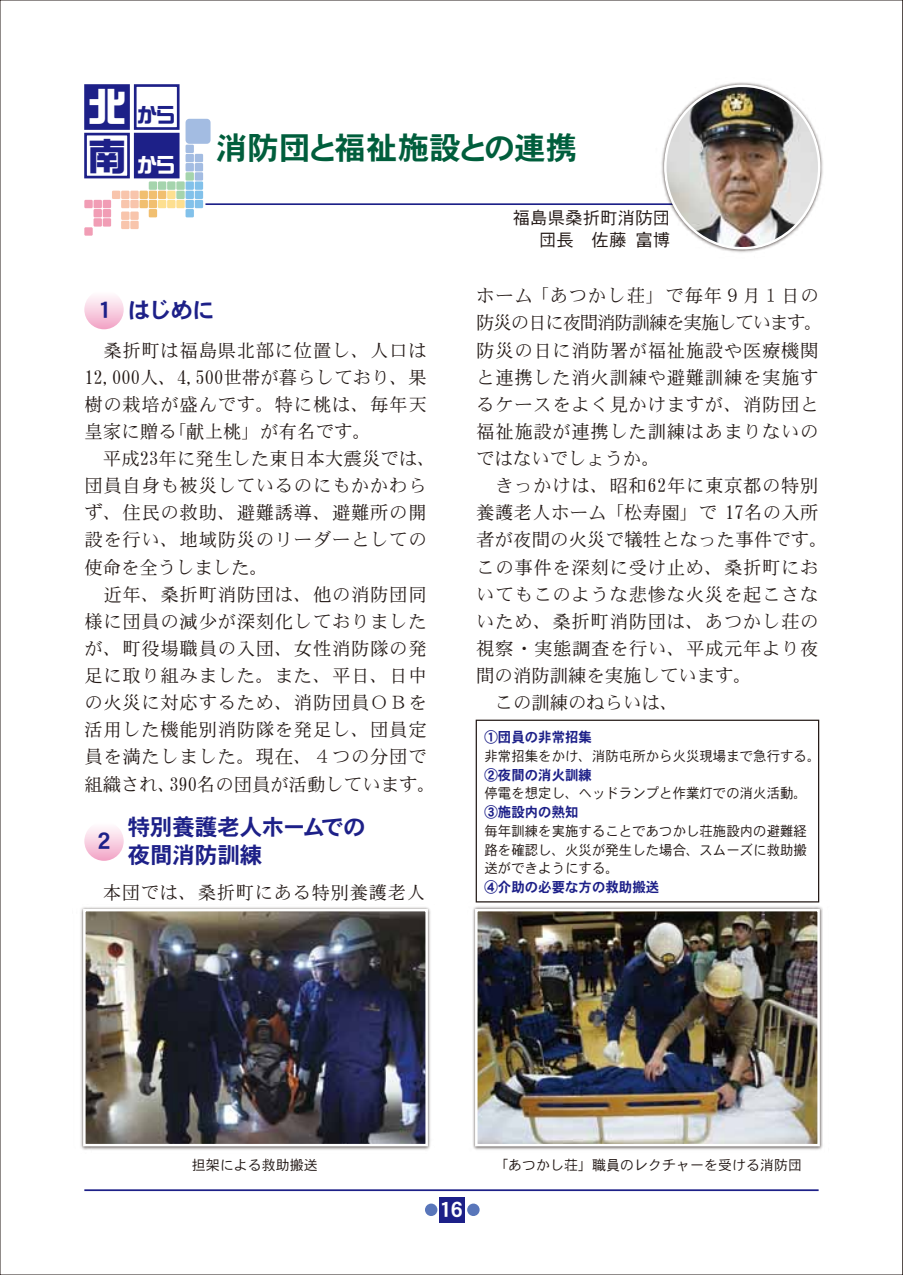
<style>
.page{position:relative;width:903px;height:1275px;background:#fff}
.page>*{position:absolute;margin:0;border:0;box-sizing:border-box;transform-origin:0 0}
.t1{font:38.5px "DF So Gei W9 WING RKSJ H";color:#fff}
.t2{font:38.5px "DF So Gei W9 WING RKSJ H";color:#1d2088}
.t3{font:31.5px "DFHS Gothic W7 WING RKSJ H";color:#005e3c}
.t4{font:22.75px/28px "DFHS Gothic W7 WIN RKSJ H";letter-spacing:-.025em;color:#1d2088}
.t5{font:22.75px "DFHS Gothic W7 WING RKSJ H";color:#1d2088}
.t6{font:21px "DFHS Gothic W7 WING RKSJ H";color:#fff}
.t7{font:20.12px "DF So Gei W9 WING RKSJ H";color:#1d2088}
.t8{font:20.12px "DF So Gei W9 WING RKSJ H";color:#fff}
.t9{font:18.38px/27.1px "DFHS Mincho W3 WIN RKSJ H";letter-spacing:.035em;color:#221815}
.t10{font:17.5px/22.8px "DFHS Gothic W3 WIN RKSJ H";color:#221815;text-align:right}
.t11{font:14px/18.7px "DFHS Gothic W3 WIN RKSJ H";color:#221815;text-align:justify;scale:.96 1}
.t12{font:14px "DFHS Gothic W7 WIN RKSJ H";color:#1d2088;scale:.96 1}
.t13{font:14px "DFHS Gothic W3 WIN RKSJ H";color:#221815}
.s1{font-family:"DFHS Gothic W7 WING RKSJ H"}
</style>
<div class="page">
<div style="left:440px;top:1197px;width:25px;height:25px;background:#1d2088"></div>
<div style="left:467px;top:1203px;width:13px;height:13px;background:#5976ba;border-radius:50%"></div>
<div style="left:425px;top:1203px;width:12px;height:13px;background:#5976ba;border-radius:50%"></div>
<hr style="left:84px;top:1189px;width:734px;height:2px;background:#1d2088">
<div style="left:186px;top:145px;width:8px;height:8px;background:#a3bce2"></div>
<div style="left:186px;top:119px;width:25px;height:25px;background:#a3bce2;border-radius:4px"></div>
<div style="left:186px;top:154px;width:8px;height:8px;background:#a3bce2"></div>
<div style="left:195px;top:154px;width:8px;height:8px;background:#a3bce2"></div>
<div style="left:186px;top:163px;width:8px;height:8px;background:#a3bce2"></div>
<div style="left:195px;top:163px;width:8px;height:8px;background:#a3bce2"></div>
<div style="left:195px;top:172px;width:8px;height:9px;background:#a3bce2"></div>
<div style="left:176px;top:200px;width:9px;height:8px;background:#fddf90"></div>
<div style="left:167px;top:191px;width:8px;height:8px;background:#fddf90"></div>
<div style="left:167px;top:200px;width:8px;height:8px;background:#fddf90"></div>
<div style="left:158px;top:200px;width:8px;height:8px;background:#fddf90"></div>
<div style="left:186px;top:172px;width:8px;height:9px;background:#a5d4ad"></div>
<div style="left:176px;top:181px;width:9px;height:9px;background:#a5d4ad"></div>
<div style="left:176px;top:191px;width:9px;height:8px;background:#a5d4ad"></div>
<div style="left:167px;top:181px;width:8px;height:9px;background:#a5d4ad"></div>
<div style="left:158px;top:181px;width:8px;height:9px;background:#a5d4ad"></div>
<div style="left:149px;top:181px;width:8px;height:9px;background:#a5d4ad"></div>
<div style="left:130px;top:191px;width:9px;height:8px;background:#f8c5ac"></div>
<div style="left:130px;top:200px;width:9px;height:8px;background:#f8c5ac"></div>
<div style="left:130px;top:212px;width:9px;height:8px;background:#f8c5ac"></div>
<div style="left:121px;top:212px;width:8px;height:8px;background:#f8c5ac"></div>
<div style="left:130px;top:221px;width:9px;height:8px;background:#f8c5ac"></div>
<div style="left:121px;top:221px;width:8px;height:8px;background:#f8c5ac"></div>
<div style="left:121px;top:191px;width:8px;height:8px;background:#f8c5ac"></div>
<div style="left:112px;top:191px;width:8px;height:8px;background:#f8c5ac"></div>
<div style="left:121px;top:200px;width:8px;height:8px;background:#f8c5ac"></div>
<div style="left:103px;top:200px;width:8px;height:8px;background:#f19db5"></div>
<div style="left:103px;top:209px;width:8px;height:8px;background:#f19db5"></div>
<div style="left:94px;top:200px;width:8px;height:8px;background:#f19db5"></div>
<div style="left:84px;top:200px;width:9px;height:8px;background:#f19db5"></div>
<div style="left:84px;top:227px;width:9px;height:9px;background:#f19db5"></div>
<div style="left:94px;top:209px;width:8px;height:8px;background:#f19db5"></div>
<div style="left:103px;top:218px;width:8px;height:9px;background:#f19db5"></div>
<div style="left:94px;top:218px;width:8px;height:9px;background:#f19db5"></div>
<div style="left:158px;top:191px;width:8px;height:8px;background:#f1bf70"></div>
<div style="left:149px;top:191px;width:8px;height:8px;background:#f1bf70"></div>
<div style="left:149px;top:200px;width:8px;height:8px;background:#f1bf70"></div>
<div style="left:140px;top:191px;width:8px;height:8px;background:#f1bf70"></div>
<div style="left:140px;top:200px;width:8px;height:8px;background:#f1bf70"></div>
<div style="left:149px;top:209px;width:8px;height:8px;background:#f1bf70"></div>
<div style="left:186px;top:181px;width:8px;height:9px;background:#82c1ea"></div>
<div style="left:186px;top:191px;width:8px;height:8px;background:#82c1ea"></div>
<div style="left:195px;top:181px;width:8px;height:9px;background:#82c1ea"></div>
<div style="left:186px;top:200px;width:8px;height:8px;background:#82c1ea"></div>
<div style="left:195px;top:191px;width:8px;height:8px;background:#82c1ea"></div>
<div style="left:186px;top:209px;width:8px;height:8px;background:#82c1ea"></div>
<div style="left:195px;top:200px;width:8px;height:8px;background:#82c1ea"></div>
<div style="left:84px;top:84px;width:46px;height:46px;background:#1d2088;border:3px solid #1d2088"></div>
<div style="left:134px;top:84px;width:46px;height:46px;background:#fff;border:3px solid #1d2088"></div>
<div style="left:84px;top:133px;width:46px;height:45px;background:#fff;border:3px solid #1d2088"></div>
<div style="left:134px;top:133px;width:46px;height:45px;background:#1d2088"></div>
<hr style="left:205px;top:203px;width:563px;height:2px;background:#1d2088">
<img style="left:645px;top:82px;width:178px;height:171px">
<img style="left:665px;top:86px;width:154px;height:162px">
<div style="left:476px;top:720px;width:343px;height:182px;border:1px solid #221815"></div>
<div style="left:84px;top:290px;width:40px;height:39px;background:linear-gradient(to bottom,#fff,#f2a6c7);border-radius:20px"></div>
<svg style="left:84px;top:821px;width:40px;height:40px"></svg>
<img style="left:80px;top:907px;width:351px;height:243px">
<img style="left:86px;top:912px;width:339px;height:231px">
<div style="left:83px;top:909px;width:345px;height:237px;border:2px solid #fff"></div>
<img style="left:473px;top:901px;width:350px;height:249px">
<img style="left:478px;top:912px;width:339px;height:231px">
<div style="left:475px;top:909px;width:345px;height:237px;border:2px solid #fff"></div>
<svg style="left:902px;top:0;width:1px;height:1275px"></svg>
<h1 class="t1" style="left:88px;top:87px;width:40px">北</h1>
<h1 class="t2" style="left:88px;top:137px;width:40px">南</h1>
<p class="t7" style="left:138px;top:105px;width:38px">から</p>
<p class="t8" style="left:138px;top:154px;width:38px">から</p>
<h2 class="t3" style="left:216px;top:132px;width:363px">消防団と福祉施設との連携</h2>
<p class="t10" style="left:513px;top:206px;width:159px">福島県桑折町消防団団長　佐藤 富博</p>
<p class="t4" style="left:98px;top:296px;width:118px"><span class="s1">1</span> はじめに</p>
<p class="t9" style="left:84px;top:337px;width:353px">　桑折町は福島県北部に位置し、人口は<br>12,000人、4,500世帯が暮らしており、果樹の栽培が盛んです。特に桃は、毎年天皇家に贈る「献上桃」が有名です。　　　　平成23年に発生した東日本大震災では、団員自身も被災しているのにもかかわらず、住民の救助、避難誘導、避難所の開設を行い、地域防災のリーダーとしての使命を全うしました。<br>　近年、桑折町消防団は、他の消防団同様に団員の減少が深刻化しておりましたが、町役場職員の入団、女性消防隊の発足に取り組みました。また、平日、日中の火災に対応するため、消防団員ＯＢを活用した機能別消防隊を発足し、団員定員を満たしました。現在、４つの分団で組織され、390名の団員が活動しています。</p>
<p class="t5" style="left:98px;top:830px;width:14px">2</p>
<p class="t4" style="left:128px;top:814px;width:239px">特別養護老人ホームでの夜間消防訓練</p>
<p class="t9" style="left:103px;top:879px;width:324px">本団では、桑折町にある特別養護老人</p>
<p class="t9" style="left:476px;top:283px;width:353px">ホーム「あつかし荘」で毎年９月１日の防災の日に夜間消防訓練を実施しています。防災の日に消防署が福祉施設や医療機関と連携した消火訓練や避難訓練を実施するケースをよく見かけますが、消防団と福祉施設が連携した訓練はあまりないのではないでしょうか。<br>　きっかけは、昭和62年に東京都の特別養護老人ホーム「松寿園」で 17名の入所者が夜間の火災で犠牲となった事件です。この事件を深刻に受け止め、桑折町においてもこのような悲惨な火災を起こさないため、桑折町消防団は、あつかし荘の視察・実態調査を行い、平成元年より夜間の消防訓練を実施しています。<br>　この訓練のねらいは、</p>
<p class="t12" style="left:484px;top:730px;width:114px">①団員の非常招集</p>
<p class="t11" style="left:484px;top:747px;width:352px">非常招集をかけ、消防屯所から火災現場まで急行する。</p>
<p class="t12" style="left:484px;top:768px;width:114px">②夜間の消火訓練</p>
<p class="t11" style="left:484px;top:784px;width:338px">停電を想定し、ヘッドランプと作業灯での消火活動。</p>
<p class="t12" style="left:484px;top:805px;width:100px">③施設内の熟知</p>
<p class="t11" style="left:484px;top:822px;width:338px">毎年訓練を実施することであつかし荘施設内の避難経路を確認し、火災が発生した場合、スムーズに救助搬送ができようにする。</p>
<p class="t12" style="left:484px;top:880px;width:183px">④介助の必要な方の救助搬送</p>
<p class="t13" style="left:192px;top:1158px;width:127px">担架による救助搬送</p>
<p class="t13" style="left:494px;top:1158px;width:309px">「あつかし荘」職員のレクチャーを受ける消防団</p>
<p class="t6" style="left:439px;top:1199px;width:25px">16</p>
</div>
